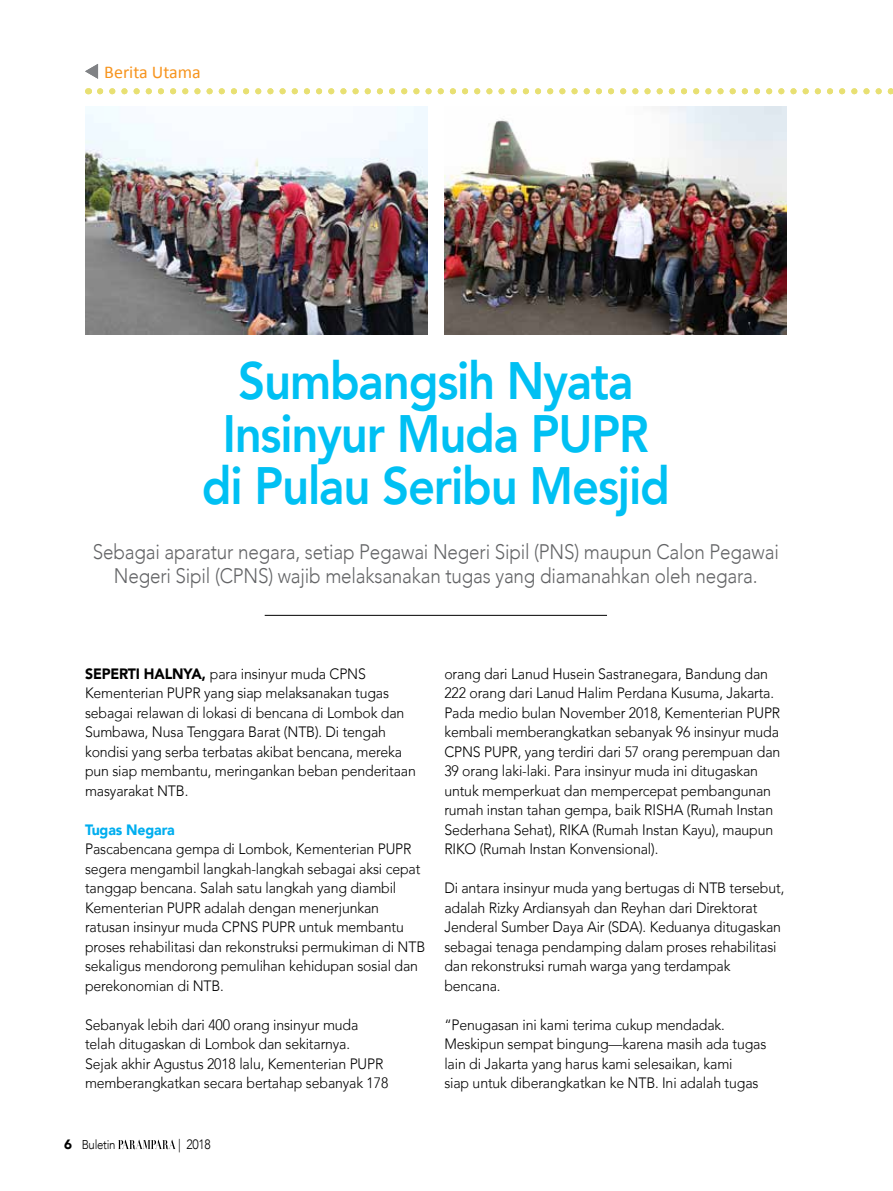
<style>
.page{position:relative;width:893px;height:1191px;background:#fff}
.page>*{position:absolute;margin:0;border:0;box-sizing:border-box;transform-origin:0 0}
.t1{font:800 52.5px/52.5px "Avenir";letter-spacing:-.025em;color:#00c0f3;text-align:center;scale:.9 1}
.t2{font:300 21px/24px "Avenir";letter-spacing:-.01em;color:#636466;text-align:center;scale:.9 1}
.t3{font:18px "Calibri";color:#f7941e}
.t4{font:italic 300 15px/19.5px "Avenir";letter-spacing:-.01em;color:#000;scale:.94 1}
.t5{font:900 15px "Avenir";letter-spacing:-.01em;color:#00aeef;scale:.94 1}
.t6{font:300 13.5px "Avenir";color:#000;scale:.9 1}
.t7{font:300 12.75px "Avenir";letter-spacing:-.025em;color:#000;scale:.9 1}
.s1{font-weight:900;font-style:normal}
.s2{font-weight:900;font-size:13.5px}
</style>
<div class="page">
<svg style="left:118px;top:1139px;width:58px;height:10px"></svg>
<img style="left:85px;top:106px;width:342px;height:228px">
<img style="left:444px;top:106px;width:343px;height:228px">
<svg style="left:100px;top:88px;width:793px;height:6px"></svg>
<svg style="left:85px;top:64px;width:13px;height:15px"></svg>
<hr style="left:265px;top:615px;width:342px;height:1px;background:#000">
<p class="t3" style="left:104px;top:61px;width:98px">Berita Utama</p>
<h1 class="t1" style="left:202px;top:355px;width:522px">Sumbangsih Nyata<br>Insinyur Muda PUPR di Pulau Seribu Mesjid</h1>
<h2 class="t2" style="left:93px;top:539px;width:764px">Sebagai aparatur negara, setiap Pegawai Negeri Sipil (PNS) maupun Calon Pegawai<br>Negeri Sipil (CPNS) wajib melaksanakan tugas yang diamanahkan oleh negara.</h2>
<p class="t4" style="left:85px;top:663px;width:353px"><span class="s1">Seperti halnya,</span> para insinyur muda CPNS Kementerian PUPR yang siap melaksanakan tugas sebagai relawan di lokasi di bencana di Lombok dan Sumbawa, Nusa Tenggara Barat (NTB). Di tengah kondisi yang serba terbatas akibat bencana, mereka pun siap membantu, meringankan beban penderitaan masyarakat NTB.</p>
<p class="t5" style="left:85px;top:816px;width:97px">Tugas Negara</p>
<p class="t4" style="left:85px;top:839px;width:363px">Pascabencana gempa di Lombok, Kementerian PUPR segera mengambil langkah-langkah sebagai aksi cepat tanggap bencana. Salah satu langkah yang diambil Kementerian PUPR adalah dengan menerjunkan ratusan insinyur muda CPNS PUPR untuk membantu proses rehabilitasi dan rekonstruksi permukiman di NTB sekaligus mendorong pemulihan kehidupan sosial dan perekonomian di NTB.</p>
<p class="t4" style="left:85px;top:1014px;width:324px">Sebanyak lebih dari 400 orang insinyur muda telah ditugaskan di Lombok dan sekitarnya.<br>Sejak akhir Agustus 2018 lalu, Kementerian PUPR memberangkatkan secara bertahap sebanyak 178</p>
<p class="t7" style="left:64px;top:1137px;width:59px"><span class="s2">6</span> Buletin</p>
<p class="t6" style="left:178px;top:1136px;width:38px">| 2018</p>
<p class="t4" style="left:444px;top:663px;width:359px">orang dari Lanud Husein Sastranegara, Bandung dan 222 orang dari Lanud Halim Perdana Kusuma, Jakarta.<br>Pada medio bulan November 2018, Kementerian PUPR kembali memberangkatkan sebanyak 96 insinyur muda CPNS PUPR, yang terdiri dari 57 orang perempuan dan 39 orang laki-laki. Para insinyur muda ini ditugaskan untuk memperkuat dan mempercepat pembangunan rumah instan tahan gempa, baik RISHA (Rumah Instan Sederhana Sehat), RIKA (Rumah Instan Kayu), maupun RIKO (Rumah Instan Konvensional).</p>
<p class="t4" style="left:444px;top:878px;width:363px">Di antara insinyur muda yang bertugas di NTB tersebut, adalah Rizky Ardiansyah dan Reyhan dari Direktorat Jenderal Sumber Daya Air (SDA). Keduanya ditugaskan sebagai tenaga pendamping dalam proses rehabilitasi dan rekonstruksi rumah warga yang terdampak bencana.</p>
<p class="t4" style="left:444px;top:1014px;width:344px">“Penugasan ini kami terima cukup mendadak.<br>Meskipun sempat bingung—karena masih ada tugas lain di Jakarta yang harus kami selesaikan, kami<br>siap untuk diberangkatkan ke NTB. Ini adalah tugas</p>
</div>
